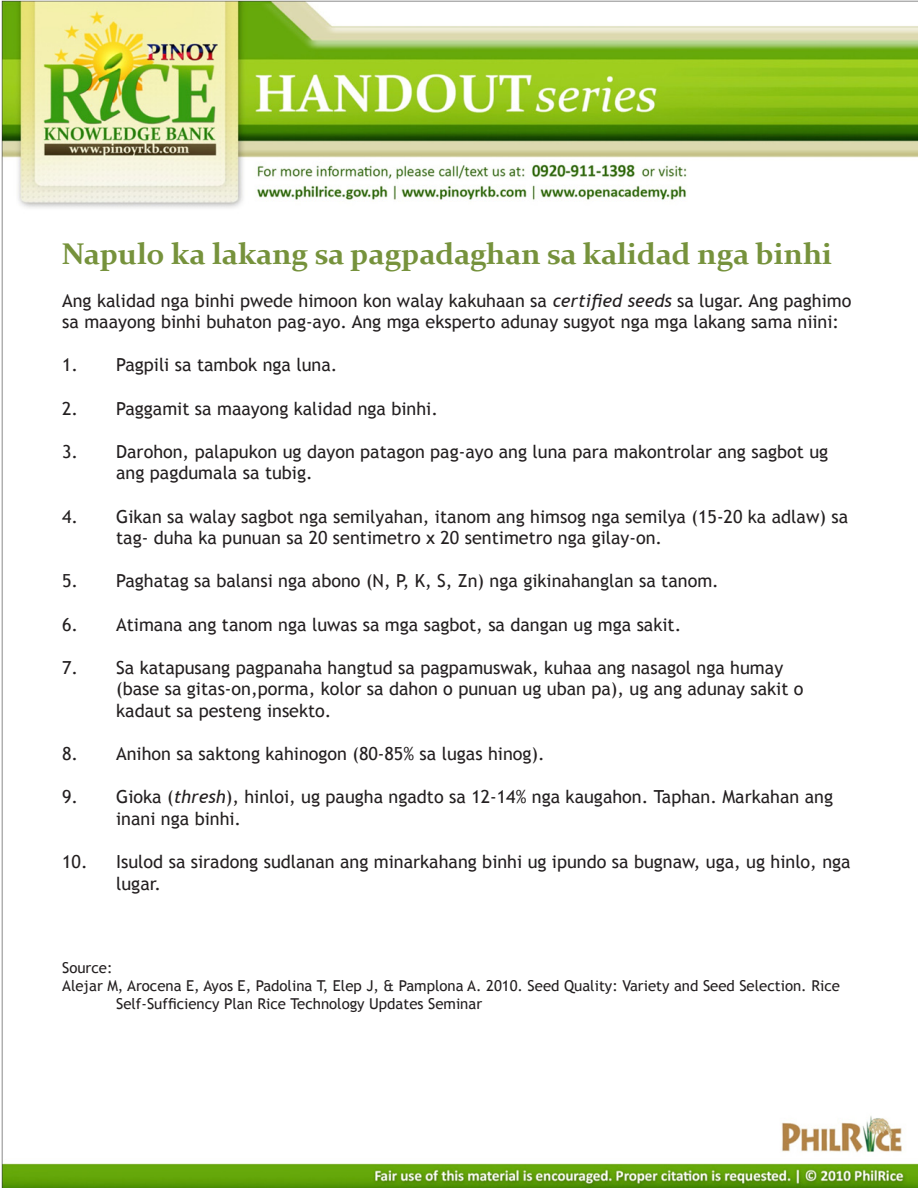
<style>
.page{position:relative;width:918px;height:1188px;background:#fff}
.page>*{position:absolute;margin:0;border:0;box-sizing:border-box;transform-origin:0 0}
.t1{font:700 30px "Constantia";color:#76923c}
.t2{font:18px/21.6px "Trebuchet MS";color:#231f20}
.t3{font:15px/18px "Trebuchet MS";color:#231f20}
.s1{font-style:italic}
</style>
<div class="page">
<img style="left:2px;top:0;width:916px;height:1188px">
<p class="t1" style="left:62px;top:233px;width:772px">Napulo ka lakang sa pagpadaghan sa kalidad nga binhi</p>
<p class="t2" style="left:62px;top:290px;width:791px">Ang kalidad nga binhi pwede himoon kon walay kakuhaan sa <span class="s1">certified seeds</span> sa lugar. Ang paghimo sa maayong binhi buhaton pag‐ayo. Ang mga eksperto adunay sugyot nga mga lakang sama niini:</p>
<p class="t2" style="left:62px;top:355px;width:277px">1. Pagpili sa tambok nga luna.</p>
<p class="t2" style="left:62px;top:398px;width:377px">2. Paggamit sa maayong kalidad nga binhi.</p>
<p class="t2" style="left:116px;top:441px;width:714px;text-indent:-54px">3. Darohon, palapukon ug dayon patagon pag‐ayo ang luna para makontrolar ang sagbot ug ang pagdumala sa tubig.</p>
<p class="t2" style="left:116px;top:506px;width:734px;text-indent:-54px">4. Gikan sa walay sagbot nga semilyahan, itanom ang himsog nga semilya (15‐20 ka adlaw) sa tag- duha ka punuan sa 20 sentimetro x 20 sentimetro nga gilay‐on.</p>
<p class="t2" style="left:62px;top:571px;width:658px">5. Paghatag sa balansi nga abono (N, P, K, S, Zn) nga gikinahanglan sa tanom.</p>
<p class="t2" style="left:62px;top:614px;width:621px">6. Atimana ang tanom nga luwas sa mga sagbot, sa dangan ug mga sakit.</p>
<p class="t2" style="left:62px;top:657px;width:723px">7. Sa katapusang pagpanaha hangtud sa pagpamuswak, kuhaa ang nasagol nga humay</p>
<p class="t2" style="left:116px;top:679px;width:689px">(base sa gitas‐on,porma, kolor sa dahon o punuan ug uban pa), ug ang adunay sakit o kadaut sa pesteng insekto.</p>
<p class="t2" style="left:62px;top:743px;width:484px">8. Anihon sa saktong kahinogon (80‐85% sa lugas hinog).</p>
<p class="t2" style="left:116px;top:787px;width:718px;text-indent:-54px">9. Gioka (<span class="s1">thresh</span>), hinloi, ug paugha ngadto sa 12‐14% nga kaugahon. Taphan. Markahan ang inani nga binhi.</p>
<p class="t2" style="left:116px;top:851px;width:736px;text-indent:-54px">10. Isulod sa siradong sudlanan ang minarkahang binhi ug ipundo sa bugnaw, uga, ug hinlo, nga lugar.</p>
<p class="t3" style="left:62px;top:959px;width:52px">Source:</p>
<p class="t3" style="left:116px;top:977px;width:725px;text-indent:-54px">Alejar M, Arocena E, Ayos E, Padolina T, Elep J, &amp; Pamplona A. 2010. Seed Quality: Variety and Seed Selection. Rice<br>Self‐Sufficiency Plan Rice Technology Updates Seminar</p>
</div>
